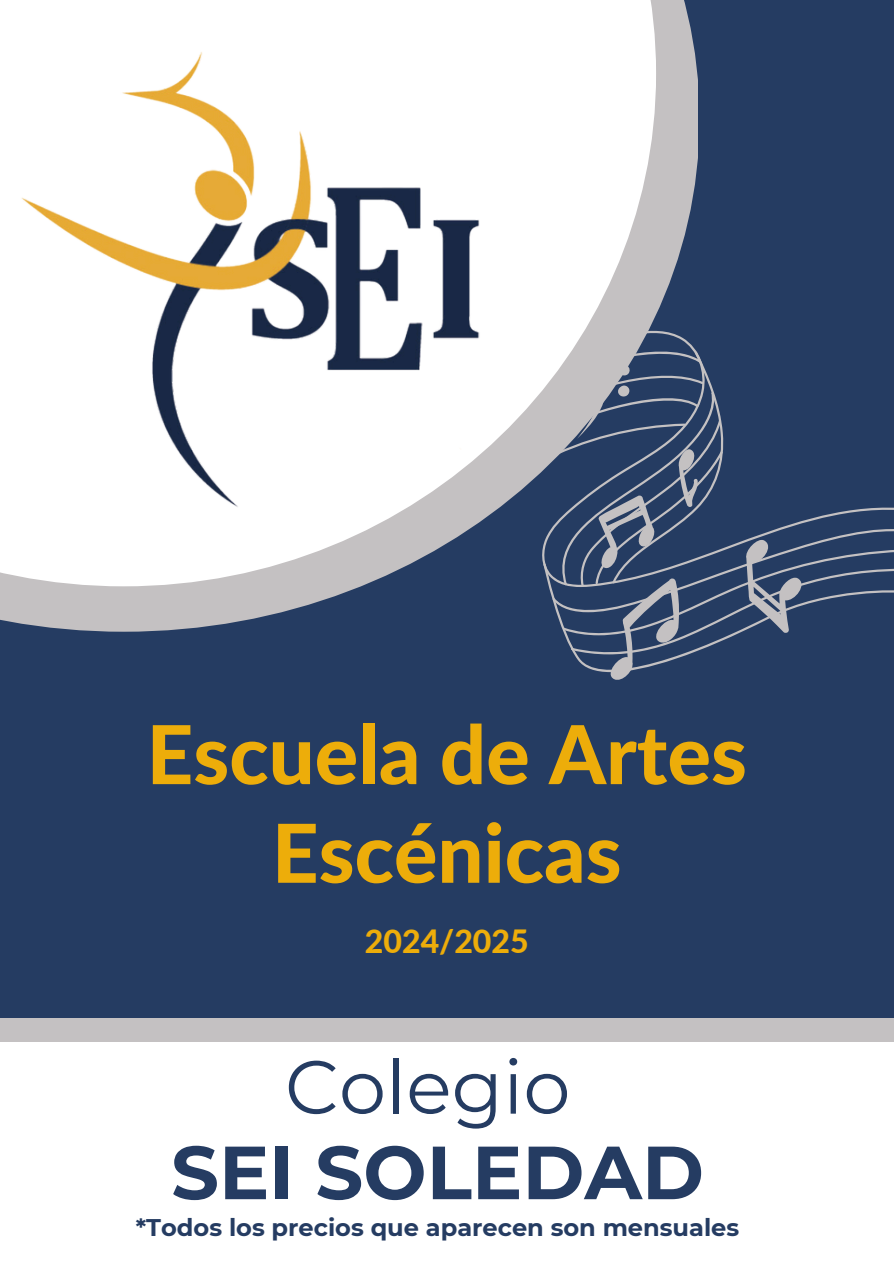
<style>
.page{position:relative;width:894px;height:1264px;background:#fff}
.page>*{position:absolute;margin:0;border:0;box-sizing:border-box;transform-origin:0 0}
.t1{font:800 81.15px/98.6px "Lato";color:#edad0a;text-align:center}
.t2{font:700 75px "Montserrat";color:#253c62}
.t3{font:75px "Montserrat";color:#253c62}
.t4{font:800 31.95px "Lato";color:#edad0a}
.t5{font:700 24px "Montserrat";color:#253c62}
</style>
<div class="page">
<div style="left:0;top:0;width:893px;height:1263px;background:#253c62"></div>
<svg style="left:563px;top:352px;width:330px;height:328px"></svg>
<svg style="left:0;top:0;width:697px;height:631px"></svg>
<svg style="left:0;top:0;width:656px;height:586px;fill:#fff"></svg>
<img style="left:14px;top:41px;width:510px;height:504px">
<div style="left:0;top:1018px;width:893px;height:204px;background:#c4c1c2"></div>
<div style="left:0;top:1041px;width:893px;height:222px;background:#fff"></div>
<p class="t1" style="left:147px;top:703px;width:601px">Escuela de Artes<br>Escénicas</p>
<p class="t4" style="left:365px;top:921px;width:165px">2024/2025</p>
<h1 class="t3" style="left:285px;top:1041px;width:287px">Colegio</h1>
<h2 class="t2" style="left:171px;top:1126px;width:534px">SEI SOLEDAD</h2>
<p class="t5" style="left:136px;top:1213px;width:604px">*Todos los precios que aparecen son mensuales</p>
</div>
